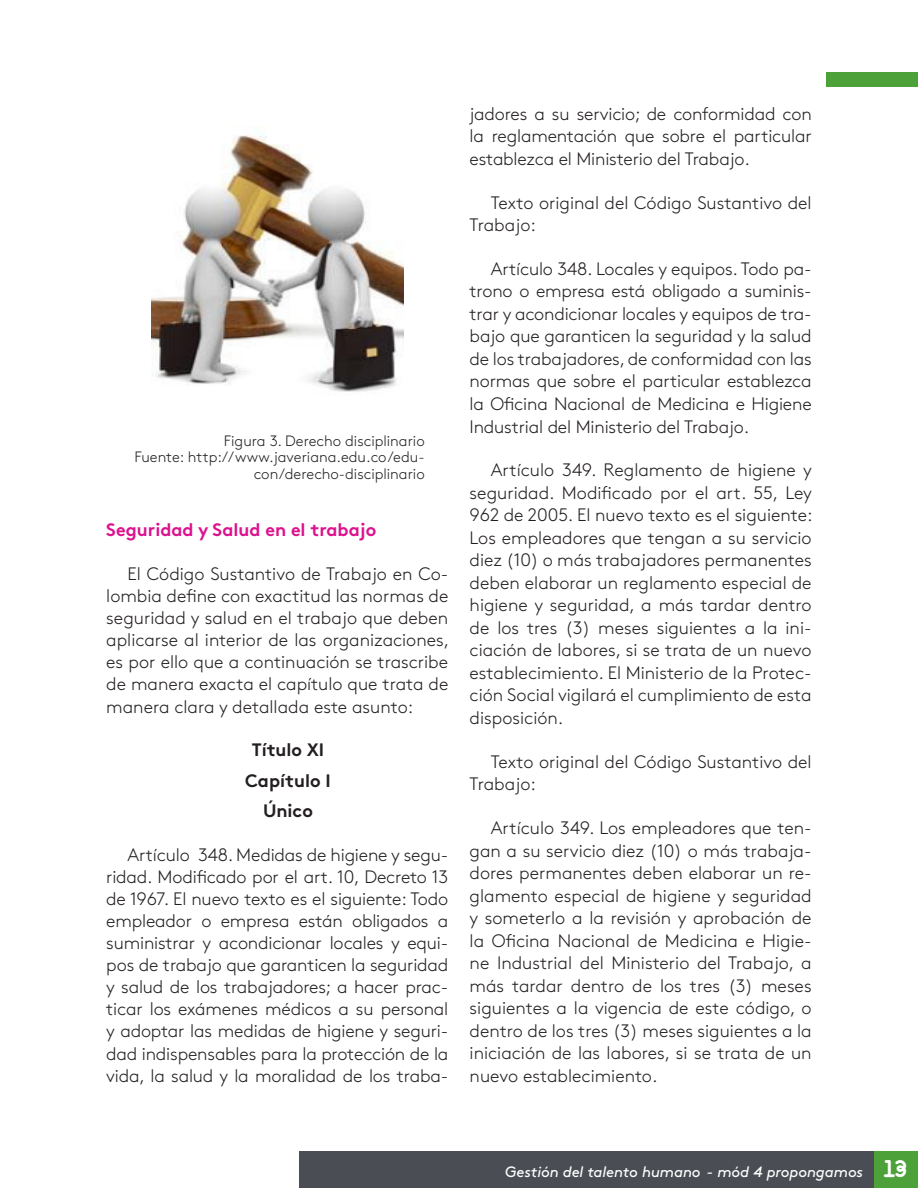
<style>
.page{position:relative;width:918px;height:1188px;background:#fff}
.page>*{position:absolute;margin:0;border:0;box-sizing:border-box;transform-origin:0 0}
.t1{font:300 18px/22.5px "Brown Std";color:#231f20;text-align:justify}
.T3{font:18px "Brown Std Bold Alt";color:#dc128e}
.t2{font:700 18px "Brown Std";color:#231f20}
.PieDeFigura{font:300 15px/16.5px "Brown Std";color:#231f20;text-align:right}
.t3{font:italic 15px "Brown Std";letter-spacing:-.005em;color:#fff}
.s1{font-family:"Areandina Voz";font-style:normal;font-size:24px}
</style>
<div class="page">
<div style="left:826px;top:72px;width:92px;height:15px;background:#4da139"></div>
<div style="left:873px;top:1151px;width:45px;height:37px;background:#4da139"></div>
<div style="left:299px;top:1151px;width:574px;height:37px;background:#4a4d54"></div>
<img style="left:152px;top:135px;width:251px;height:257px">
<p class="PieDeFigura" style="left:224px;top:433px;width:202px">Figura 3. Derecho disciplinario</p>
<p class="PieDeFigura" style="left:135px;top:449px;width:292px">Fuente: http://www.javeriana.edu.co/edu&shy;con/derecho-disciplinario</p>
<p class="T3" style="left:106px;top:519px;width:271px">Seguridad y Salud en el trabajo</p>
<p class="t1" style="left:106px;top:563px;width:344px;line-height:22px;text-indent:21px">El Código Sustantivo de Trabajo en Co&shy;lombia define con exactitud las normas de seguridad y salud en el trabajo que deben aplicarse al interior de las organizaciones, es por ello que a continuación se trascribe de manera exacta el capítulo que trata de manera clara y detallada este asunto:</p>
<p class="t2" style="left:252px;top:739px;width:74px">Título XI</p>
<p class="t2" style="left:245px;top:769px;width:87px">Capítulo I</p>
<p class="t2" style="left:263px;top:800px;width:51px">Único</p>
<p class="t1" style="left:106px;top:844px;width:344px;line-height:22px;text-indent:21px">Artículo 348. Medidas de higiene y segu&shy;ridad. Modificado por el art. 10, Decreto 13 de 1967. El nuevo texto es el siguiente: Todo empleador o empresa están obligados a suministrar y acondicionar locales y equi&shy;pos de trabajo que garanticen la seguridad y salud de los trabajadores; a hacer prac&shy;ticar los exámenes médicos a su personal y adoptar las medidas de higiene y seguri&shy;dad indispensables para la protección de la vida, la salud y la moralidad de los traba-</p>
<p class="t1" style="left:470px;top:103px;width:344px">jadores a su servicio; de conformidad con la reglamentación que sobre el particular establezca el Ministerio del Trabajo.</p>
<p class="t1" style="left:470px;top:191px;width:344px;text-indent:21px">Texto original del Código Sustantivo del<br>Trabajo:</p>
<p class="t1" style="left:470px;top:258px;width:344px;text-indent:21px">Artículo 348. Locales y equipos. Todo pa&shy;trono o empresa está obligado a suminis&shy;trar y acondicionar locales y equipos de tra&shy;bajo que garanticen la seguridad y la salud de los trabajadores, de conformidad con las normas que sobre el particular establezca la Oficina Nacional de Medicina e Higiene Industrial del Ministerio del Trabajo.</p>
<p class="t1" style="left:470px;top:459px;width:344px;text-indent:21px">Artículo 349. Reglamento de higiene y seguridad. Modificado por el art. 55, Ley 962 de 2005. El nuevo texto es el siguiente:<br>Los empleadores que tengan a su servicio diez (10) o más trabajadores permanentes deben elaborar un reglamento especial de higiene y seguridad, a más tardar dentro de los tres (3) meses siguientes a la ini&shy;ciación de labores, si se trata de un nuevo establecimiento. El Ministerio de la Protec&shy;ción Social vigilará el cumplimiento de esta disposición.</p>
<p class="t1" style="left:470px;top:751px;width:344px;text-indent:21px">Texto original del Código Sustantivo del<br>Trabajo:</p>
<p class="t1" style="left:470px;top:817px;width:344px;text-indent:21px">Artículo 349. Los empleadores que ten&shy;gan a su servicio diez (10) o más trabaja&shy;dores permanentes deben elaborar un re&shy;glamento especial de higiene y seguridad y someterlo a la revisión y aprobación de la Oficina Nacional de Medicina e Higie&shy;ne Industrial del Ministerio del Trabajo, a más tardar dentro de los tres (3) meses siguientes a la vigencia de este código, o dentro de los tres (3) meses siguientes a la iniciación de las labores, si se trata de un nuevo establecimiento.</p>
<p class="t3" style="left:505px;top:1163px;width:404px">Gestión del talento humano - mód 4 propongamos <span class="s1">13</span></p>
</div>
